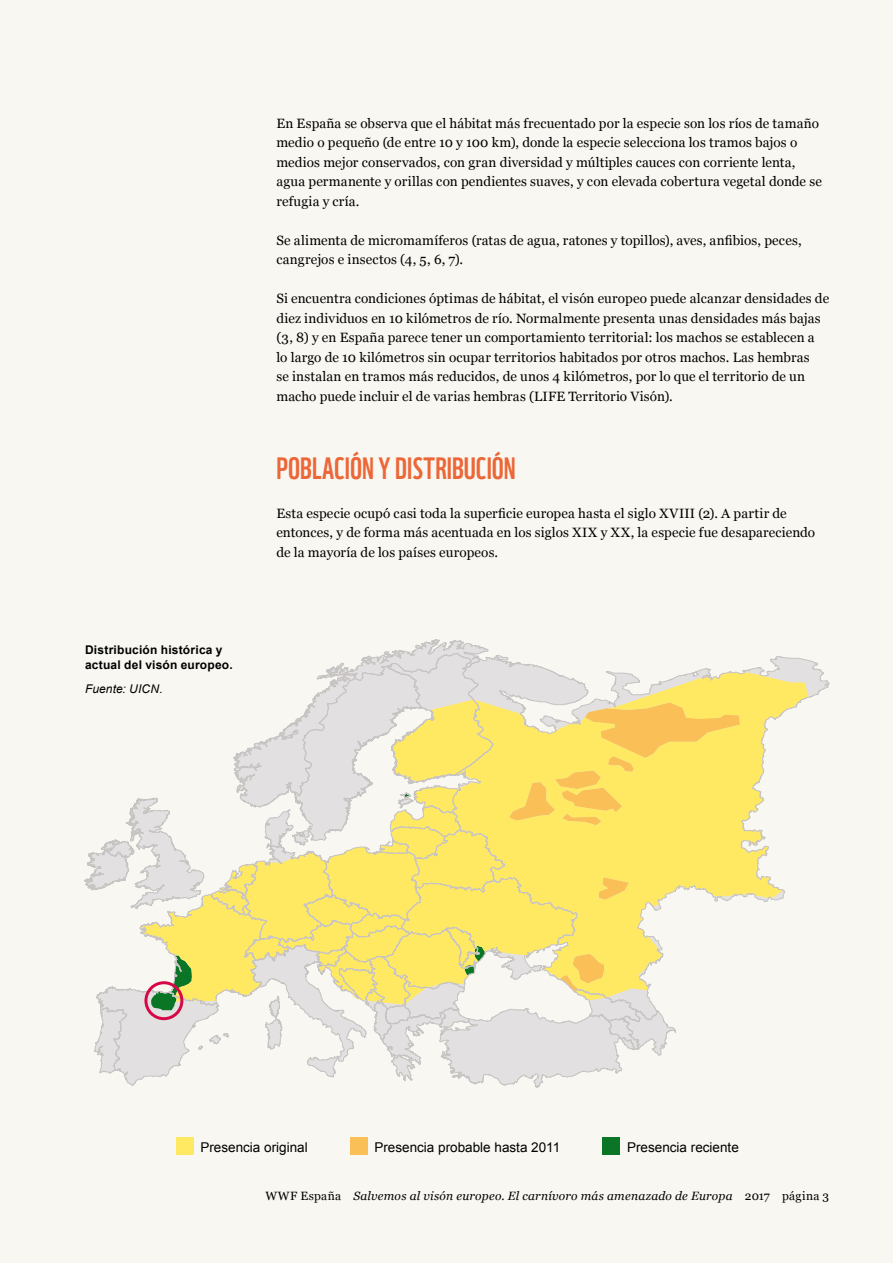
<style>
.page{position:relative;width:893px;height:1263px;background:#f8f7f1}
.page>*{position:absolute;margin:0;border:0;box-sizing:border-box;transform-origin:0 0}
.Título_3{font:30px "WWF";color:#ec6738}
.t1{font:13.5px/19.5px "Georgia";letter-spacing:.01em;color:#000}
.t2{font:13.5px "Arial";color:#000}
.t3{font:italic 12px "Georgia";letter-spacing:.02em;color:#000}
.Tit_tablas{font:700 12px/15px "Arial";letter-spacing:.015em;color:#000}
.Txt_tablas{font:italic 12px "Arial";letter-spacing:.01em;color:#000}
.s1{font-style:normal}
</style>
<div class="page">
<div style="left:176px;top:1137px;width:17px;height:17px;background:#ffe963"></div>
<div style="left:350px;top:1137px;width:17px;height:17px;background:#fbbf58"></div>
<div style="left:603px;top:1137px;width:17px;height:17px;background:#0a7524"></div>
<svg style="left:676px;top:656px;width:154px;height:246px"></svg>
<svg style="left:84px;top:639px;width:592px;height:449px"></svg>
<p class="t1" style="left:276px;top:113px;width:547px">En España se observa que el hábitat más frecuentado por la especie son los ríos de tamaño medio o pequeño (de entre 10 y 100 km), donde la especie selecciona los tramos bajos o medios mejor conservados, con gran diversidad y múltiples cauces con corriente lenta, agua permanente y orillas con pendientes suaves, y con elevada cobertura vegetal donde se refugia y cría.</p>
<p class="t1" style="left:276px;top:230px;width:527px">Se alimenta de micromamíferos (ratas de agua, ratones y topillos), aves, anfibios, peces, cangrejos e insectos (4, 5, 6, 7).</p>
<p class="t1" style="left:276px;top:288px;width:554px">Si encuentra condiciones óptimas de hábitat, el visón europeo puede alcanzar densidades de diez individuos en 10 kilómetros de río. Normalmente presenta unas densidades más bajas (3, 8) y en España parece tener un comportamiento territorial: los machos se establecen a<br>lo largo de 10 kilómetros sin ocupar territorios habitados por otros machos. Las hembras<br>se instalan en tramos más reducidos, de unos 4 kilómetros, por lo que el territorio de un macho puede incluir el de varias hembras (LIFE Territorio Visón).</p>
<p class="Tit_tablas" style="left:85px;top:643px;width:149px">Distribución histórica y actual del visón europeo.</p>
<p class="Txt_tablas" style="left:85px;top:681px;width:79px">Fuente: UICN.</p>
<h2 class="Título_3" style="left:276px;top:444px;width:241px">POBLACIÓN Y DISTRIBUCIÓN</h2>
<p class="t1" style="left:276px;top:503px;width:540px">Esta especie ocupó casi toda la superficie europea hasta el siglo XVIII (2). A partir de entonces, y de forma más acentuada en los siglos XIX y XX, la especie fue desapareciendo de la mayoría de los países europeos.</p>
<p class="t2" style="left:200px;top:1138px;width:109px">Presencia original</p>
<p class="t2" style="left:374px;top:1138px;width:187px">Presencia probable hasta 2011</p>
<p class="t2" style="left:627px;top:1138px;width:113px">Presencia reciente</p>
<p class="t3" style="left:265px;top:1187px;width:565px"><span class="s1">WWF España</span> Salvemos al visón europeo. El carnívoro más amenazado de Europa <span class="s1">2017 página 3</span></p>
</div>
